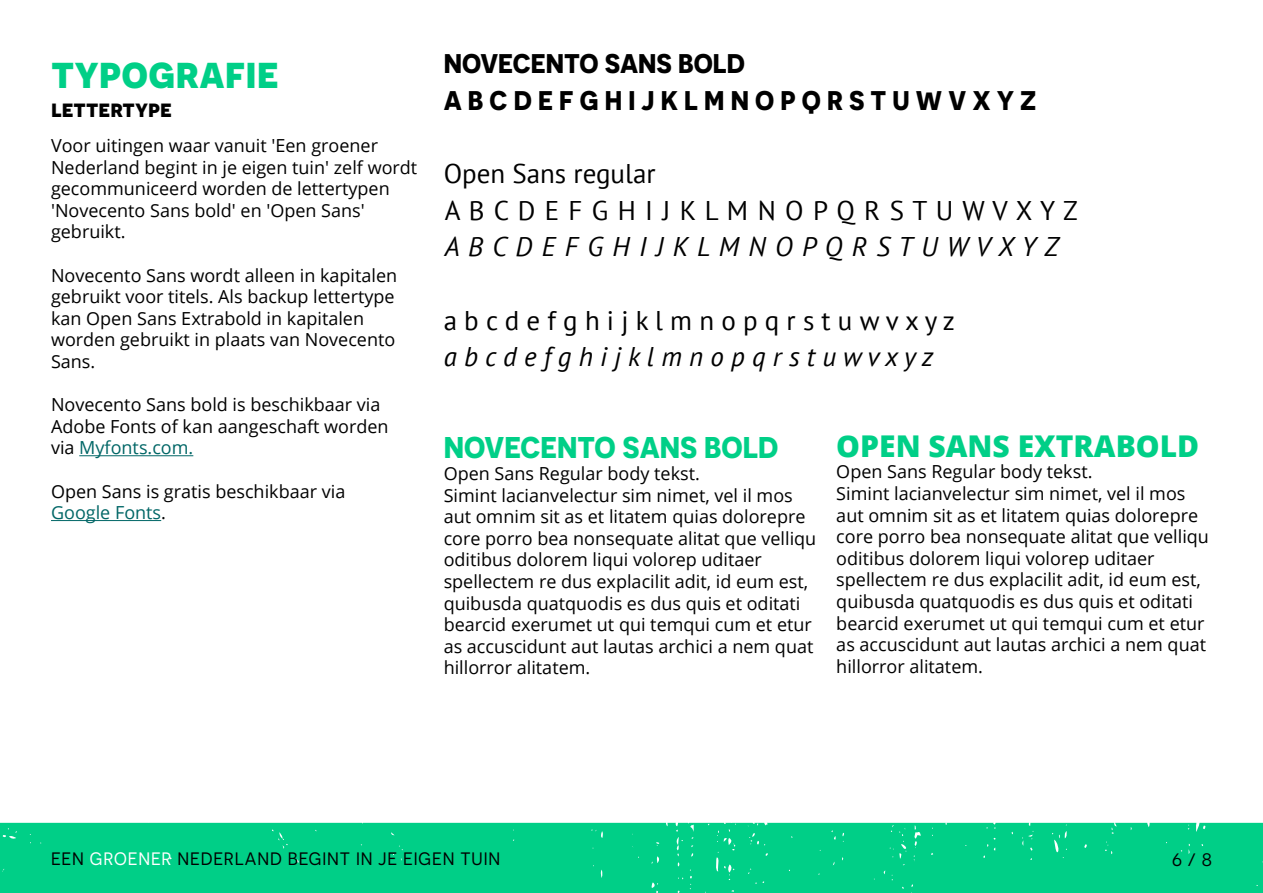
<style>
.page{position:relative;width:1263px;height:893px;background:#fff}
.page>*{position:absolute;margin:0;border:0;box-sizing:border-box;transform-origin:0 0}
.t1{font:700 45px "Novecentosans";color:#00cf87}
.t2{font:700 30px "Novecentosans";color:#00cf87}
.t3{font:800 30px "Open Sans";color:#00cf87}
.t4{font:27px/36.6px "PT Sans";color:#000}
.t5{font:italic 27px "PT Sans";color:#000}
.t6{font:700 27px/36.6px "Novecentosans";color:#000}
.t7{font:700 24px "Novecentosans";color:#000}
.t8{font:18px/21.6px "Open Sans";color:#000}
.t9{font:18px "Novecentosans";letter-spacing:.05em;color:#000}
.s1{color:#066}
.s2{color:#fff}
</style>
<div class="page">
<div style="left:0;top:823px;width:1263px;height:70px;background:#00cf87"></div>
<hr style="left:79px;top:455px;width:114px;height:1px;background:#066">
<hr style="left:51px;top:520px;width:110px;height:1px;background:#066">
<h1 class="t1" style="left:51px;top:44px;width:229px">typografie</h1>
<h3 class="t7" style="left:51px;top:94px;width:122px">lettertype</h3>
<p class="t8" style="left:51px;top:134px;width:368px">Voor uitingen waar vanuit 'Een groener Nederland begint in je eigen tuin' zelf wordt gecommuniceerd worden de lettertypen 'Novecento Sans bold' en 'Open Sans' gebruikt.</p>
<p class="t8" style="left:51px;top:264px;width:348px">Novecento Sans wordt alleen in kapitalen gebruikt voor titels. Als backup lettertype kan Open Sans Extrabold in kapitalen worden gebruikt in plaats van Novecento Sans.</p>
<p class="t8" style="left:51px;top:393px;width:339px">Novecento Sans bold is beschikbaar via<br>Adobe Fonts of kan aangeschaft worden via <span class="s1">Myfonts.com.</span></p>
<p class="t8" style="left:51px;top:480px;width:296px">Open Sans is gratis beschikbaar via<br><span class="s1">Google Fonts</span>.</p>
<h3 class="t6" style="left:444px;top:45px;width:594px">NOVECENTO SANS BOLD<br>A B C D E F G H I J K L M N O P Q R S T U W V X Y Z</h3>
<h3 class="t4" style="left:444px;top:155px;width:636px">Open Sans regular<br>A B C D E F G H I J K L M N O P Q R S T U W V X Y Z</h3>
<h3 class="t5" style="left:445px;top:230px;width:615px">A B C D E F G H I J K L M N O P Q R S T U W V X Y Z</h3>
<h3 class="t4" style="left:444px;top:301px;width:513px">a b c d e f g h i j k l m n o p q r s t u w v x y z</h3>
<h3 class="t5" style="left:444px;top:340px;width:491px">a b c d e f g h i j k l m n o p q r s t u w v x y z</h3>
<h2 class="t2" style="left:444px;top:429px;width:336px">NOVECENTO SANS BOLD</h2>
<p class="t8" style="left:444px;top:462px;width:374px">Open Sans Regular body tekst.<br>Simint lacianvelectur sim nimet, vel il mos aut omnim sit as et litatem quias dolorepre core porro bea nonsequate alitat que velliqu oditibus dolorem liqui volorep uditaer spellectem re dus explacilit adit, id eum est, quibusda quatquodis es dus quis et oditati bearcid exerumet ut qui temqui cum et etur as accuscidunt aut lautas archici a nem quat hillorror alitatem.</p>
<h2 class="t3" style="left:836px;top:423px;width:364px">OPEN SANS EXTRABOLD</h2>
<p class="t8" style="left:836px;top:460px;width:374px">Open Sans Regular body tekst.<br>Simint lacianvelectur sim nimet, vel il mos aut omnim sit as et litatem quias dolorepre core porro bea nonsequate alitat que velliqu oditibus dolorem liqui volorep uditaer spellectem re dus explacilit adit, id eum est, quibusda quatquodis es dus quis et oditati bearcid exerumet ut qui temqui cum et etur as accuscidunt aut lautas archici a nem quat hillorror alitatem.</p>
<p class="t9" style="left:51px;top:849px;width:451px">EEN <span class="s2">GROENER</span> NEDERLAND BEGINT IN JE EIGEN TUIN</p>
<p class="t9" style="left:1172px;top:850px;width:41px">6 / 8</p>
</div>
